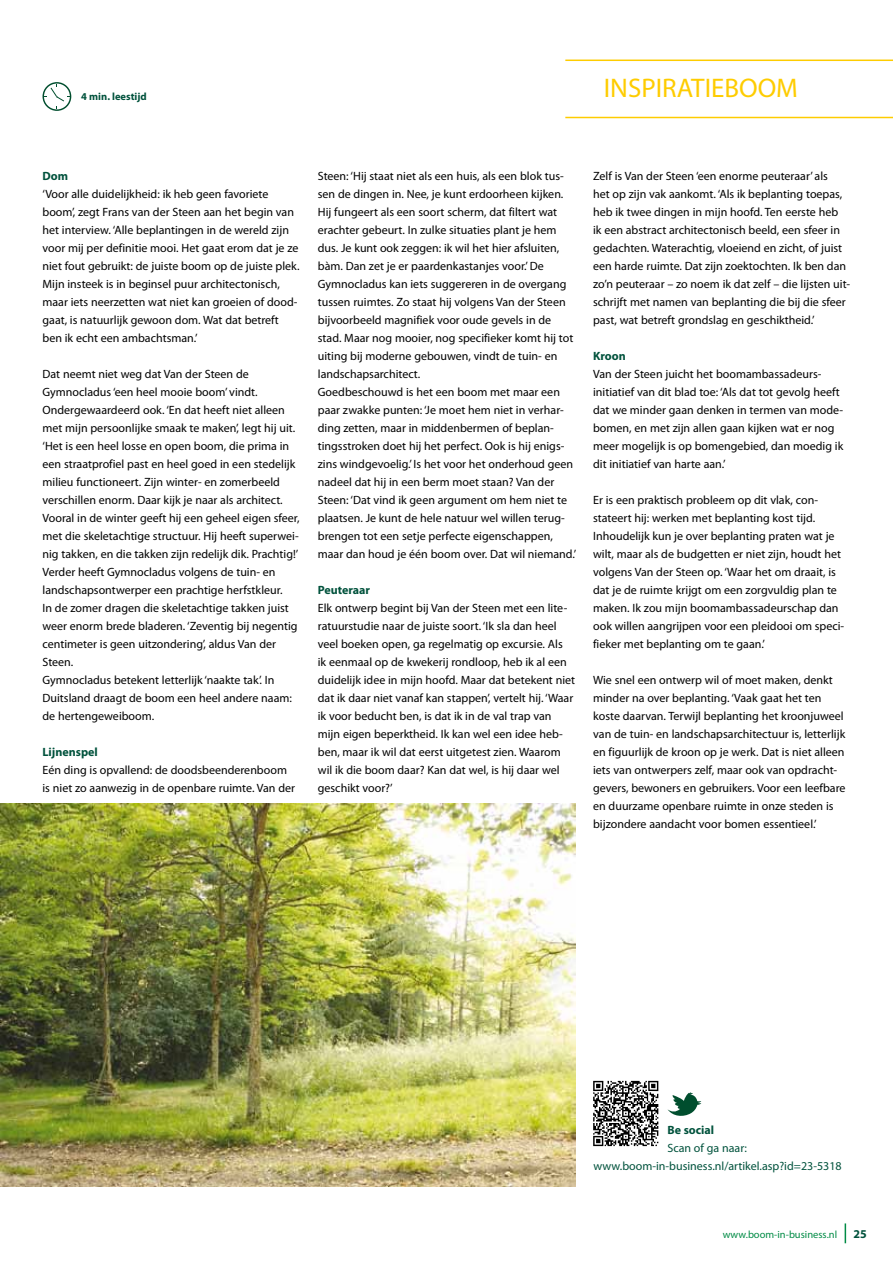
<style>
.page{position:relative;width:893px;height:1263px;background:#fff}
.page>*{position:absolute;margin:0;border:0;box-sizing:border-box;transform-origin:0 0}
.t1{font:27px "Myriad Pro";color:#fecc00}
.t2{font:12px/18px "Myriad Pro";color:#000}
.t3{font:12px/18px "Myriad Pro";color:#00523c}
.t4{font:700 12px "Myriad Pro";color:#00523c}
.t5{font:10.5px "Myriad Pro";color:#008b45}
.t6{font:700 10.5px "Myriad Pro";color:#00523c}
</style>
<div class="page">
<svg style="left:845px;top:1223px;width:1px;height:20px"></svg>
<hr style="left:565px;top:117px;width:328px;height:1px;background:#fecc00">
<hr style="left:565px;top:60px;width:328px;height:1px;background:#fecc00">
<img style="left:0;top:803px;width:575px;height:383px">
<svg style="left:43px;top:82px;width:28px;height:29px"></svg>
<svg style="left:593px;top:1081px;width:65px;height:65px"></svg>
<svg style="left:667px;top:1092px;width:34px;height:24px"></svg>
<p class="t6" style="left:81px;top:90px;width:67px">4 min. leestijd</p>
<h1 class="t1" style="left:604px;top:71px;width:196px">INSPIRATIEBOOM</h1>
<p class="t4" style="left:43px;top:168px;width:27px">Dom</p>
<p class="t2" style="left:43px;top:185px;width:259px">‘Voor alle duidelijkheid: ik heb geen favoriete boom’, zegt Frans van der Steen aan het begin van het interview. ‘Alle beplantingen in de wereld zijn voor mij per definitie mooi. Het gaat erom dat je ze niet fout gebruikt: de juiste boom op de juiste plek.<br>Mijn insteek is in beginsel puur architectonisch, maar iets neerzetten wat niet kan groeien of dood&shy;gaat, is natuurlijk gewoon dom. Wat dat betreft ben ik echt een ambachtsman.’</p>
<p class="t2" style="left:43px;top:365px;width:259px">Dat neemt niet weg dat Van der Steen de Gymnocladus ‘een heel mooie boom’ vindt.<br>Ondergewaardeerd ook. ‘En dat heeft niet alleen met mijn persoonlijke smaak te maken’, legt hij uit. ‘Het is een heel losse en open boom, die prima in een straatprofiel past en heel goed in een stedelijk milieu functioneert. Zijn winter- en zomerbeeld verschillen enorm. Daar kijk je naar als architect.<br>Vooral in de winter geeft hij een geheel eigen sfeer, met die skeletachtige structuur. Hij heeft superwei&shy;nig takken, en die takken zijn redelijk dik. Prachtig!’ Verder heeft Gymnocladus volgens de tuin- en landschapsontwerper een prachtige herfstkleur.<br>In de zomer dragen die skeletachtige takken juist weer enorm brede bladeren. ‘Zeventig bij negentig centimeter is geen uitzondering’, aldus Van der Steen.<br>Gymnocladus betekent letterlijk ‘naakte tak’. In Duitsland draagt de boom een heel andere naam: de hertengeweiboom.</p>
<p class="t4" style="left:43px;top:744px;width:57px">Lijnenspel</p>
<p class="t2" style="left:43px;top:761px;width:254px">Eén ding is opvallend: de doodsbeenderenboom is niet zo aanwezig in de openbare ruimte. Van der</p>
<p class="t2" style="left:318px;top:167px;width:260px">Steen: ‘Hij staat niet als een huis, als een blok tus&shy;sen de dingen in. Nee, je kunt erdoorheen kijken.<br>Hij fungeert als een soort scherm, dat filtert wat erachter gebeurt. In zulke situaties plant je hem dus. Je kunt ook zeggen: ik wil het hier afsluiten, bàm. Dan zet je er paardenkastanjes voor.’ De Gymnocladus kan iets suggereren in de overgang tussen ruimtes. Zo staat hij volgens Van der Steen bijvoorbeeld magnifiek voor oude gevels in de stad. Maar nog mooier, nog specifieker komt hij tot uiting bij moderne gebouwen, vindt de tuin- en landschapsarchitect.<br>Goedbeschouwd is het een boom met maar een paar zwakke punten: ‘Je moet hem niet in verhar&shy;ding zetten, maar in middenbermen of beplan&shy;tingsstroken doet hij het perfect. Ook is hij enigs&shy;zins windgevoelig.’ Is het voor het onderhoud geen nadeel dat hij in een berm moet staan? Van der Steen: ‘Dat vind ik geen argument om hem niet te plaatsen. Je kunt de hele natuur wel willen terug&shy;brengen tot een setje perfecte eigenschappen, maar dan houd je één boom over. Dat wil niemand.’</p>
<p class="t4" style="left:318px;top:582px;width:54px">Peuteraar</p>
<p class="t2" style="left:318px;top:599px;width:259px">Elk ontwerp begint bij Van der Steen met een lite&shy;ratuurstudie naar de juiste soort. ‘Ik sla dan heel veel boeken open, ga regelmatig op excursie. Als<br>ik eenmaal op de kwekerij rondloop, heb ik al een duidelijk idee in mijn hoofd. Maar dat betekent niet dat ik daar niet vanaf kan stappen’, vertelt hij. ‘Waar ik voor beducht ben, is dat ik in de val trap van mijn eigen beperktheid. Ik kan wel een idee heb&shy;ben, maar ik wil dat eerst uitgetest zien. Waarom wil ik die boom daar? Kan dat wel, is hij daar wel geschikt voor?’</p>
<p class="t2" style="left:593px;top:167px;width:259px">Zelf is Van der Steen ‘een enorme peuteraar’ als<br>het op zijn vak aankomt. ‘Als ik beplanting toepas, heb ik twee dingen in mijn hoofd. Ten eerste heb<br>ik een abstract architectonisch beeld, een sfeer in gedachten. Waterachtig, vloeiend en zicht, of juist een harde ruimte. Dat zijn zoektochten. Ik ben dan zo’n peuteraar – zo noem ik dat zelf – die lijsten uit&shy;schrijft met namen van beplanting die bij die sfeer past, wat betreft grondslag en geschiktheid.’</p>
<p class="t4" style="left:593px;top:348px;width:34px">Kroon</p>
<p class="t2" style="left:593px;top:365px;width:252px">Van der Steen juicht het boomambassadeurs&shy;initiatief van dit blad toe: ‘Als dat tot gevolg heeft dat we minder gaan denken in termen van mode&shy;bomen, en met zijn allen gaan kijken wat er nog meer mogelijk is op bomengebied, dan moedig ik dit initiatief van harte aan.’</p>
<p class="t2" style="left:593px;top:491px;width:253px">Er is een praktisch probleem op dit vlak, con&shy;stateert hij: werken met beplanting kost tijd.<br>Inhoudelijk kun je over beplanting praten wat je wilt, maar als de budgetten er niet zijn, houdt het volgens Van der Steen op. ‘Waar het om draait, is dat je de ruimte krijgt om een zorgvuldig plan te maken. Ik zou mijn boomambassadeurschap dan ook willen aangrijpen voor een pleidooi om speci&shy;fieker met beplanting om te gaan.’</p>
<p class="t2" style="left:593px;top:671px;width:254px">Wie snel een ontwerp wil of moet maken, denkt minder na over beplanting. ‘Vaak gaat het ten koste daarvan. Terwijl beplanting het kroonjuweel van de tuin- en landschapsarchitectuur is, letterlijk en figuurlijk de kroon op je werk. Dat is niet alleen iets van ontwerpers zelf, maar ook van opdracht&shy;gevers, bewoners en gebruikers. Voor een leefbare en duurzame openbare ruimte in onze steden is bijzondere aandacht voor bomen essentieel.’</p>
<p class="t4" style="left:667px;top:1122px;width:48px">Be social</p>
<p class="t3" style="left:594px;top:1139px;width:249px;text-indent:74px">Scan of ga naar: www.boom-in-business.nl/artikel.asp?id=23-5318</p>
<p class="t5" style="left:723px;top:1228px;width:116px">www.boom-in-business.nl</p>
<p class="t4" style="left:853px;top:1226px;width:15px">25</p>
</div>
